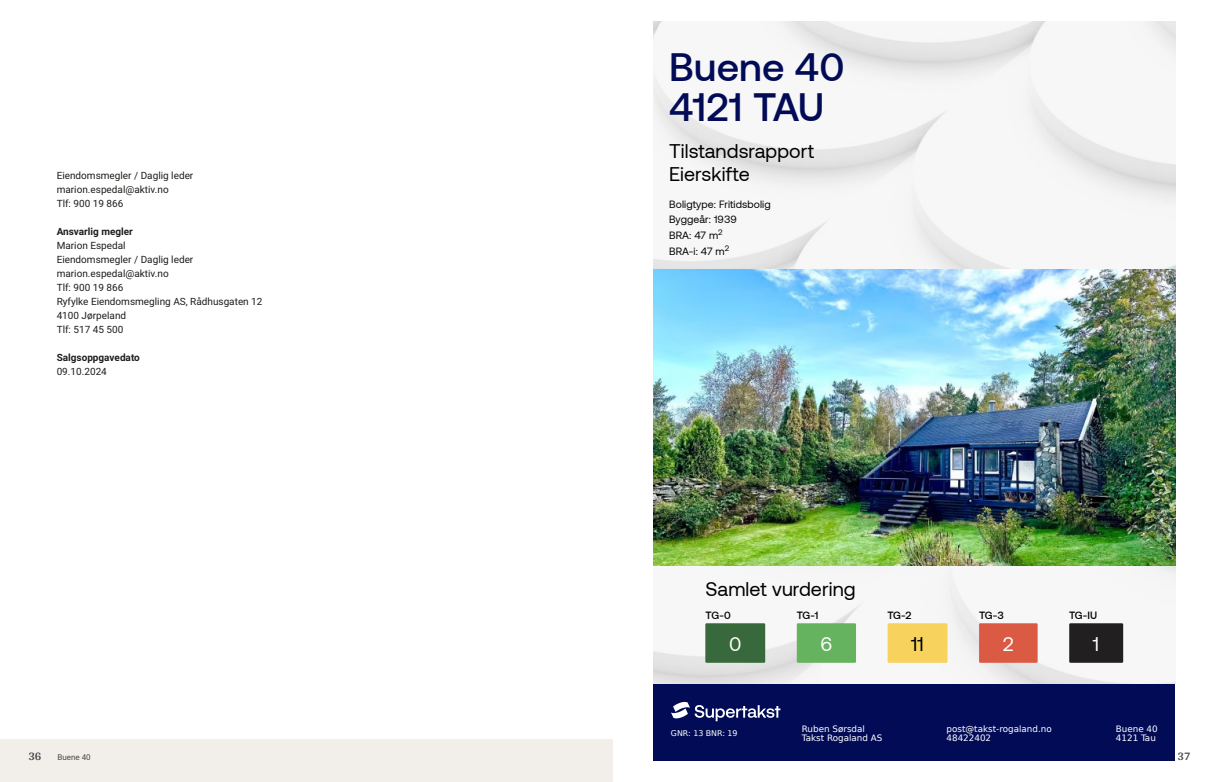
<style>
.page{position:relative;width:1219px;height:782px;background:#fff}
.page>*{position:absolute;margin:0;border:0;box-sizing:border-box;transform-origin:0 0}
.t1{font:500 39.5px/39.5px "Aeonik";letter-spacing:.005em;color:#020c56}
.t2{font:19.7px/23.7px "Aeonik";letter-spacing:.005em;color:#000}
.t3{font:19.7px "Aeonik";color:#fff}
.t4{font:700 12px "Arya";color:#414749}
.t5{font:10.5px/15.8px "Aeonik";letter-spacing:.01em;color:#000}
.t6{font:500 10.5px "Aeonik";letter-spacing:-.04em;color:#000}
.t7{font:10px/14px "Roboto Vitec";color:#1d1d1b}
.t8{font:700 10px "Roboto Vitec";color:#1d1d1b}
.t9{font:8.8px/9.7px "DejaVu Sans";color:#fff}
.t10{font:8px "Roboto Vitec";color:#414749}
.t11{font:7.9px "DejaVu Sans";color:#fff}
.t12{font:7.9px "Aeonik";color:#000}
</style>
<div class="page">
<div style="left:0;top:739px;width:612px;height:42px;background:#f2eeea"></div>
<div style="left:653px;top:684px;width:522px;height:76px;background:#020c56"></div>
<svg style="left:671px;top:701px;width:109px;height:20px"></svg>
<img style="left:653px;top:21px;width:522px;height:662px">
<div style="left:705px;top:623px;width:60px;height:39px;background:#38693d"></div>
<div style="left:797px;top:623px;width:59px;height:39px;background:#66b35f"></div>
<div style="left:888px;top:623px;width:59px;height:39px;background:#f7d25d"></div>
<div style="left:979px;top:623px;width:59px;height:39px;background:#db5a44"></div>
<div style="left:1069px;top:623px;width:54px;height:39px;background:#221f20"></div>
<img style="left:653px;top:269px;width:522px;height:296px">
<p class="t7" style="left:57px;top:167px;width:138px">Eiendomsmegler / Daglig leder marion.espedal@aktiv.no<br>Tlf: 900 19 866</p>
<p class="t8" style="left:57px;top:224px;width:78px">Ansvarlig megler</p>
<p class="t7" style="left:57px;top:237px;width:207px">Marion Espedal<br>Eiendomsmegler / Daglig leder marion.espedal@aktiv.no<br>Tlf: 900 19 866<br>Ryfylke Eiendomsmegling AS, Rådhusgaten 12<br>4100 Jørpeland<br>Tlf: 517 45 500</p>
<p class="t8" style="left:57px;top:350px;width:85px">Salgsoppgavedato</p>
<p class="t7" style="left:57px;top:363px;width:52px">09.10.2024</p>
<p class="t4" style="left:28px;top:749px;width:15px">36</p>
<p class="t10" style="left:57px;top:751px;width:35px">Buene 40</p>
<h1 class="t1" style="left:669px;top:47px;width:177px">Buene 40<br>4121 TAU</h1>
<h2 class="t2" style="left:669px;top:139px;width:147px">Tilstandsrapport<br>Eierskifte</h2>
<p class="t5" style="left:669px;top:196px;width:103px">Boligtype: Fritidsbolig<br>Byggeår: 1939<br>BRA: 47 m<br>BRA-i: 47 m</p>
<p class="t12" style="left:718px;top:228px;width:6px">2</p>
<p class="t12" style="left:725px;top:244px;width:6px">2</p>
<h2 class="t2" style="left:705px;top:576px;width:152px">Samlet vurdering</h2>
<p class="t6" style="left:705px;top:609px;width:27px">TG-0</p>
<h2 class="t3" style="left:729px;top:633px;width:14px">0</h2>
<p class="t6" style="left:797px;top:609px;width:23px">TG-1</p>
<h2 class="t3" style="left:820px;top:633px;width:13px">6</h2>
<p class="t6" style="left:887px;top:609px;width:26px">TG-2</p>
<h2 class="t2" style="left:911px;top:632px;width:14px">11</h2>
<p class="t6" style="left:979px;top:609px;width:26px">TG-3</p>
<h2 class="t3" style="left:1003px;top:633px;width:13px">2</h2>
<p class="t6" style="left:1069px;top:609px;width:30px">TG-IU</p>
<h2 class="t3" style="left:1093px;top:633px;width:8px">1</h2>
<p class="t11" style="left:671px;top:726px;width:68px">GNR: 13 BNR: 19</p>
<p class="t9" style="left:802px;top:723px;width:82px">Ruben Sørsdal<br>Takst Rogaland AS</p>
<p class="t9" style="left:946px;top:723px;width:107px">post@takst-rogaland.no<br>48422402</p>
<p class="t9" style="left:1116px;top:723px;width:43px">Buene 40<br>4121 Tau</p>
<p class="t4" style="left:1177px;top:749px;width:15px">37</p>
</div>
